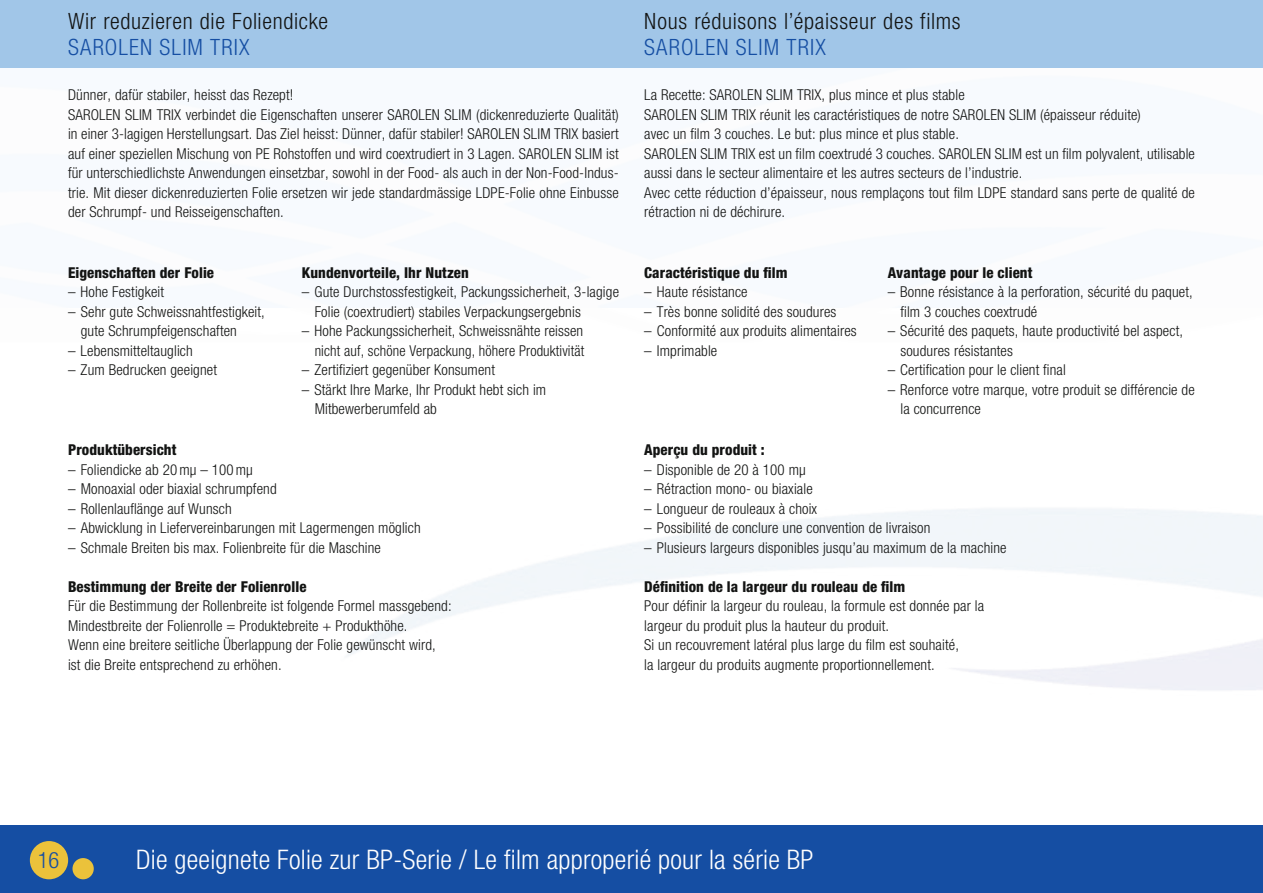
<style>
.page{position:relative;width:1263px;height:893px;background:#fff}
.page>*{position:absolute;margin:0;border:0;box-sizing:border-box;transform-origin:0 0}
.t1{font:300 condensed 27px "Helvetica Neue LT Std";letter-spacing:.01em;color:#fff}
.t2{font:300 condensed 22.5px "Helvetica Neue LT Std";letter-spacing:.03em;color:#131413}
.t3{font:300 condensed 22.5px "Helvetica Neue LT Std";letter-spacing:.05em;color:#154ea3}
.t4{font:300 condensed 15px/19.5px "Helvetica Neue LT Std";letter-spacing:.01em;color:#131413}
.t5{font:800 condensed 15px "Helvetica Neue LT Std";letter-spacing:.005em;color:#131413}
</style>
<div class="page">
<div style="left:0;top:825px;width:1263px;height:68px;background:#154ea3"></div>
<div style="left:30px;top:841px;width:38px;height:38px;background:#ebc23b;border-radius:50%"></div>
<div style="left:72px;top:858px;width:22px;height:21px;background:#ebc23b;border-radius:50%"></div>
<div style="left:0;top:0;width:1263px;height:68px;background:#a1c6e8"></div>
<h2 class="t2" style="left:68px;top:8px;width:262px">Wir reduzieren die Foliendicke</h2>
<h2 class="t3" style="left:68px;top:34px;width:183px">SAROLEN SLIM TRIX</h2>
<p class="t4" style="left:68px;top:85px;width:552px">Dünner, dafür stabiler, heisst das Rezept!<br>SAROLEN SLIM TRIX verbindet die Eigenschaften unserer SAROLEN SLIM (dickenreduzierte Qualität) in einer 3-lagigen Herstellungsart. Das Ziel heisst: Dünner, dafür stabiler! SAROLEN SLIM TRIX basiert auf einer speziellen Mischung von PE Rohstoffen und wird coextrudiert in 3 Lagen. SAROLEN SLIM ist für unterschiedlichste Anwendungen einsetzbar, sowohl in der Food- als auch in der Non-Food-Indus&shy;trie. Mit dieser dickenreduzierten Folie ersetzen wir jede standardmässige LDPE-Folie ohne Einbusse der Schrumpf- und Reisseigenschaften.</p>
<p class="t5" style="left:68px;top:263px;width:148px">Eigenschaften der Folie</p>
<p class="t4" style="left:68px;top:282px;width:98px">– Hohe Festigkeit</p>
<p class="t4" style="left:81px;top:301px;width:186px;text-indent:-13px">– Sehr gute Schweissnahtfestigkeit, gute Schrumpfeigenschaften</p>
<p class="t4" style="left:68px;top:340px;width:126px">– Lebensmitteltauglich</p>
<p class="t4" style="left:68px;top:360px;width:150px">– Zum Bedrucken geeignet</p>
<p class="t5" style="left:302px;top:263px;width:168px">Kundenvorteile, Ihr Nutzen</p>
<p class="t4" style="left:315px;top:282px;width:306px;text-indent:-13px">– Gute Durchstossfestigkeit, Packungssicherheit, 3-lagige<br>Folie (coextrudiert) stabiles Verpackungsergebnis</p>
<p class="t4" style="left:302px;top:321px;width:284px;text-align:right">– Hohe Packungssicherheit, Schweissnähte reissen nicht auf, schöne Verpackung, höhere Produktivität</p>
<p class="t4" style="left:302px;top:360px;width:195px">– Zertifiziert gegenüber Konsument</p>
<p class="t4" style="left:315px;top:379px;width:233px;text-indent:-13px">– Stärkt Ihre Marke, Ihr Produkt hebt sich im<br>Mitbewerberumfeld ab</p>
<p class="t5" style="left:68px;top:441px;width:110px">Produktübersicht</p>
<p class="t4" style="left:68px;top:460px;width:186px">– Foliendicke ab 20mµ – 100mµ</p>
<p class="t4" style="left:68px;top:479px;width:210px">– Monoaxial oder biaxial schrumpfend</p>
<p class="t4" style="left:68px;top:499px;width:165px">– Rollenlauflänge auf Wunsch</p>
<p class="t4" style="left:68px;top:518px;width:354px">– Abwicklung in Liefervereinbarungen mit Lagermengen möglich</p>
<p class="t4" style="left:68px;top:538px;width:314px">– Schmale Breiten bis max. Folienbreite für die Maschine</p>
<p class="t5" style="left:68px;top:577px;width:240px">Bestimmung der Breite der Folienrolle</p>
<p class="t4" style="left:68px;top:596px;width:385px">Für die Bestimmung der Rollenbreite ist folgende Formel massgebend:<br>Mindestbreite der Folienrolle = Produktebreite + Produkthöhe.<br>Wenn eine breitere seitliche Überlappung der Folie gewünscht wird, ist die Breite entsprechend zu erhöhen.</p>
<h2 class="t2" style="left:644px;top:8px;width:318px">Nous réduisons l’épaisseur des films</h2>
<h2 class="t3" style="left:644px;top:34px;width:183px">SAROLEN SLIM TRIX</h2>
<p class="t4" style="left:644px;top:85px;width:552px">La Recette: SAROLEN SLIM TRIX, plus mince et plus stable<br>SAROLEN SLIM TRIX réunit les caractéristiques de notre SAROLEN SLIM (épaisseur réduite)<br>avec un film 3 couches. Le but: plus mince et plus stable.<br>SAROLEN SLIM TRIX est un film coextrudé 3 couches. SAROLEN SLIM est un film polyvalent, utilisable aussi dans le secteur alimentaire et les autres secteurs de l’industrie.<br>Avec cette réduction d’épaisseur, nous remplaçons tout film LDPE standard sans perte de qualité de rétraction ni de déchirure.</p>
<p class="t5" style="left:644px;top:263px;width:145px">Caractéristique du film</p>
<p class="t4" style="left:644px;top:282px;width:105px">– Haute résistance</p>
<p class="t4" style="left:644px;top:301px;width:194px">– Très bonne solidité des soudures</p>
<p class="t4" style="left:644px;top:321px;width:214px">– Conformité aux produits alimentaires</p>
<p class="t4" style="left:644px;top:340px;width:75px">– Imprimable</p>
<p class="t5" style="left:888px;top:263px;width:146px">Avantage pour le client</p>
<p class="t4" style="left:900px;top:282px;width:294px;text-indent:-13px">– Bonne résistance à la perforation, sécurité du paquet, film 3 couches coextrudé</p>
<p class="t4" style="left:900px;top:321px;width:284px;text-indent:-13px">– Sécurité des paquets, haute productivité bel aspect, soudures résistantes</p>
<p class="t4" style="left:888px;top:360px;width:180px">– Certification pour le client final</p>
<p class="t4" style="left:900px;top:379px;width:296px;text-indent:-13px">– Renforce votre marque, votre produit se différencie de la concurrence</p>
<p class="t5" style="left:644px;top:441px;width:122px">Aperçu du produit :</p>
<p class="t4" style="left:644px;top:460px;width:163px">– Disponible de 20 à 100 mµ</p>
<p class="t4" style="left:644px;top:479px;width:170px">– Rétraction mono- ou biaxiale</p>
<p class="t4" style="left:644px;top:499px;width:174px">– Longueur de rouleaux à choix</p>
<p class="t4" style="left:644px;top:518px;width:288px">– Possibilité de conclure une convention de livraison</p>
<p class="t4" style="left:644px;top:538px;width:364px">– Plusieurs largeurs disponibles jusqu’au maximum de la machine</p>
<p class="t5" style="left:644px;top:577px;width:263px">Définition de la largeur du rouleau de film</p>
<p class="t4" style="left:644px;top:596px;width:341px">Pour définir la largeur du rouleau, la formule est donnée par la largeur du produit plus la hauteur du produit.<br>Si un recouvrement latéral plus large du film est souhaité,<br>la largeur du produits augmente proportionnellement.</p>
<h2 class="t3" style="left:38px;top:847px;width:23px">16</h2>
<h1 class="t1" style="left:136px;top:844px;width:679px">Die geeignete Folie zur BP-Serie / Le film approperié pour la série BP</h1>
</div>
